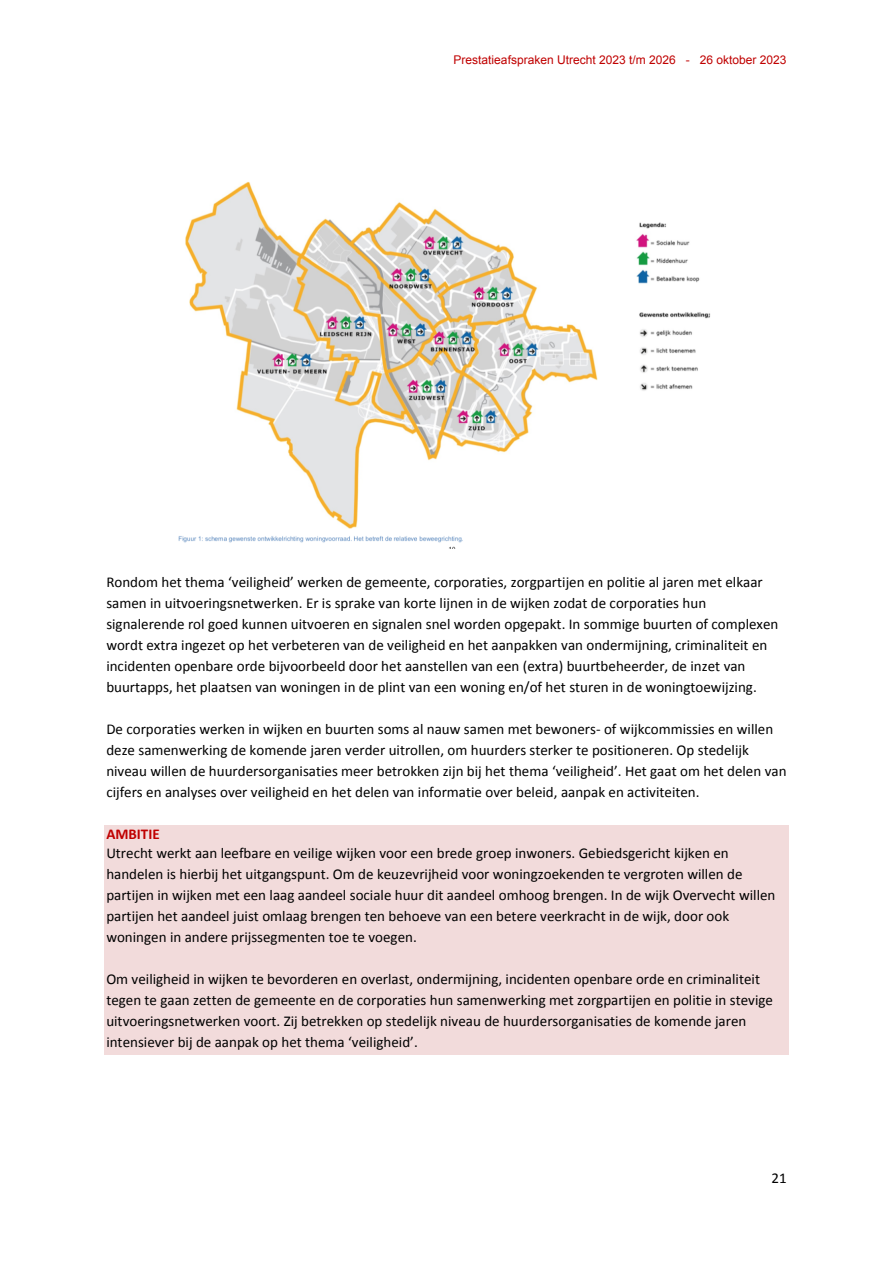
<style>
.page{position:relative;width:893px;height:1263px;background:#fff}
.page>*{position:absolute;margin:0;border:0;box-sizing:border-box;transform-origin:0 0}
.t1{font:15px/21px "Calibri";color:#000}
.t2{font:700 15px "Calibri";color:#c00000}
.t3{font:12px "Arial";color:#c00000}
</style>
<div class="page">
<div style="left:104px;top:825px;width:684px;height:18px;background:#f2dbdb"></div>
<div style="left:104px;top:843px;width:684px;height:22px;background:#f2dbdb"></div>
<div style="left:104px;top:865px;width:684px;height:21px;background:#f2dbdb"></div>
<div style="left:104px;top:886px;width:684px;height:21px;background:#f2dbdb"></div>
<div style="left:104px;top:907px;width:684px;height:21px;background:#f2dbdb"></div>
<div style="left:104px;top:928px;width:684px;height:21px;background:#f2dbdb"></div>
<div style="left:104px;top:949px;width:684px;height:21px;background:#f2dbdb"></div>
<div style="left:104px;top:970px;width:684px;height:21px;background:#f2dbdb"></div>
<div style="left:104px;top:991px;width:684px;height:21px;background:#f2dbdb"></div>
<div style="left:104px;top:1012px;width:684px;height:21px;background:#f2dbdb"></div>
<div style="left:104px;top:1033px;width:684px;height:21px;background:#f2dbdb"></div>
<img style="left:178px;top:181px;width:533px;height:367px">
<p class="t3" style="left:453px;top:53px;width:334px">Prestatieafspraken Utrecht 2023 t/m 2026 - 26 oktober 2023</p>
<p class="t1" style="left:106px;top:571px;width:673px">Rondom het thema ‘veiligheid’ werken de gemeente, corporaties, zorgpartijen en politie al jaren met elkaar samen in uitvoeringsnetwerken. Er is sprake van korte lijnen in de wijken zodat de corporaties hun signalerende rol goed kunnen uitvoeren en signalen snel worden opgepakt. In sommige buurten of complexen wordt extra ingezet op het verbeteren van de veiligheid en het aanpakken van ondermijning, criminaliteit en incidenten openbare orde bijvoorbeeld door het aanstellen van een (extra) buurtbeheerder, de inzet van buurtapps, het plaatsen van woningen in de plint van een woning en/of het sturen in de woningtoewijzing.</p>
<p class="t1" style="left:106px;top:719px;width:681px">De corporaties werken in wijken en buurten soms al nauw samen met bewoners- of wijkcommissies en willen deze samenwerking de komende jaren verder uitrollen, om huurders sterker te positioneren. Op stedelijk niveau willen de huurdersorganisaties meer betrokken zijn bij het thema ‘veiligheid’. Het gaat om het delen van cijfers en analyses over veiligheid en het delen van informatie over beleid, aanpak en activiteiten.</p>
<p class="t2" style="left:106px;top:825px;width:55px">AMBITIE</p>
<p class="t1" style="left:106px;top:842px;width:670px">Utrecht werkt aan leefbare en veilige wijken voor een brede groep inwoners. Gebiedsgericht kijken en handelen is hierbij het uitgangspunt. Om de keuzevrijheid voor woningzoekenden te vergroten willen de partijen in wijken met een laag aandeel sociale huur dit aandeel omhoog brengen. In de wijk Overvecht willen partijen het aandeel juist omlaag brengen ten behoeve van een betere veerkracht in de wijk, door ook woningen in andere prijssegmenten toe te voegen.</p>
<p class="t1" style="left:106px;top:968px;width:668px">Om veiligheid in wijken te bevorderen en overlast, ondermijning, incidenten openbare orde en criminaliteit tegen te gaan zetten de gemeente en de corporaties hun samenwerking met zorgpartijen en politie in stevige uitvoeringsnetwerken voort. Zij betrekken op stedelijk niveau de huurdersorganisaties de komende jaren intensiever bij de aanpak op het thema ‘veiligheid’.</p>
<p class="t1" style="left:771px;top:1167px;width:17px">21</p>
</div>
